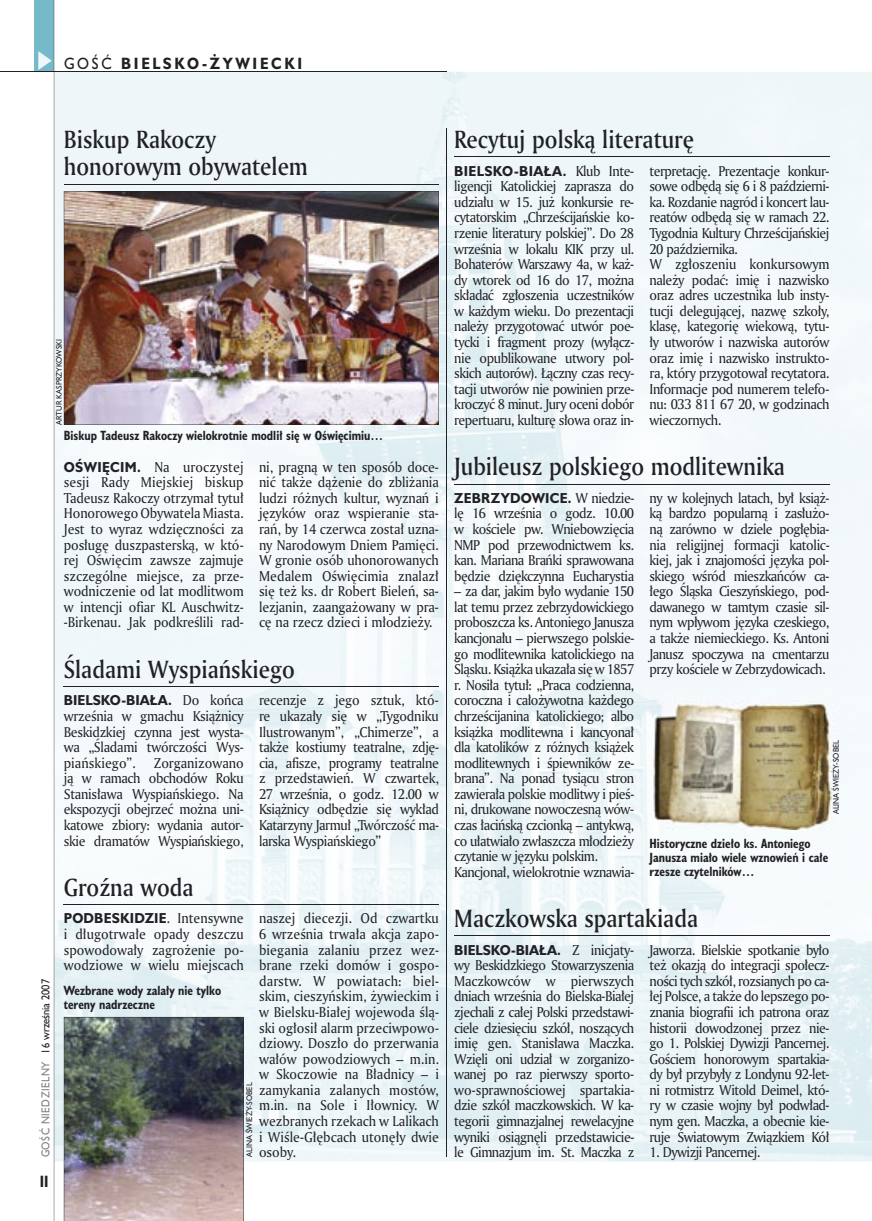
<style>
.page{position:relative;width:872px;height:1221px;background:#fff}
.page>*{position:absolute;margin:0;border:0;box-sizing:border-box;transform-origin:0 0}
.t1{font:24px/27px "Amerigo Md PL";color:#212125;scale:.9 1}
.t2{font:700 15px "Humanst 521 PL";letter-spacing:.2em;color:#212125;scale:.9 1}
.t3{font:700 15px "Humanst 521 Cn PL";color:#212125;scale:.94 1}
.t4{font:13.8px/15.6px "Amerigo PL";letter-spacing:-.04em;color:#212125;text-align:justify;scale:.94 1}
.t5{font:700 13.2px "Humanst 521 PL";letter-spacing:.015em;color:#212125;scale:.94 1}
.t6{font:700 13.2px "Humanst 521 PL";letter-spacing:-.005em;color:#212125;scale:.94 1}
.t7{font:700 12.3px/14.4px "Humanst 521 Cn PL";color:#212125;scale:.94 1}
.t8{font:10.5px "Humanst 521 PL";letter-spacing:.05em;color:#7f7e83;scale:.9 1}
.t9{font:7.5px "Humanst 521 PL";color:#212125;scale:.94 1}
.s1{font-weight:400}
.s2{font-family:"Humanst 521 PL";font-weight:700;font-size:13.2px}
.s3{color:#212125}
.s4{font-family:"Amerigo PL";font-weight:400;font-size:13.8px}
</style>
<div class="page">
<div style="left:35px;top:0;width:19px;height:72px;background:#76baca"></div>
<svg style="left:38px;top:51px;width:14px;height:19px"></svg>
<img style="left:55px;top:72px;width:817px;height:1089px">
<hr style="left:0;top:72px;width:447px;height:1px;background:#212125">
<hr style="left:54px;top:0;width:1px;height:1220px;background:#212125">
<hr style="left:64px;top:184px;width:375px;height:1px;background:#212125">
<hr style="left:447px;top:129px;width:1px;height:1027px;background:#212125">
<img style="left:64px;top:191px;width:375px;height:234px">
<hr style="left:454px;top:484px;width:375px;height:1px;background:#212125">
<hr style="left:454px;top:156px;width:375px;height:1px;background:#212125">
<hr style="left:64px;top:904px;width:375px;height:1px;background:#212125">
<img style="left:64px;top:1016px;width:180px;height:204px">
<hr style="left:64px;top:686px;width:375px;height:1px;background:#212125">
<img style="left:649px;top:700px;width:186px;height:129px">
<hr style="left:454px;top:935px;width:375px;height:1px;background:#212125">
<p class="t2" style="left:64px;top:53px;width:266px"><span class="s1">GOŚĆ</span> BIELSKO-ŻYWIECKI</p>
<h1 class="t1" style="left:64px;top:125px;width:272px">Biskup Rakoczy honorowym obywatelem</h1>
<p class="t9" style="left:54px;top:425px;width:93px;rotate:-90deg">ARTUR KASPRZYKOWSKI</p>
<p class="t7" style="left:64px;top:428px;width:341px">Biskup Tadeusz Rakoczy wielokrotnie modlił się w Oświęcimiu…</p>
<p class="t4" style="left:64px;top:458px;width:193px"><span class="s2">OŚWIĘCIM.</span> Na uroczystej sesji Rady Miejskiej biskup Tadeusz Rakoczy otrzymał tytuł Honorowego Obywatela Miasta.<br>Jest to wyraz wdzięczności za posługę duszpasterską, w któ&shy;rej Oświęcim zawsze zajmuje szczególne miejsce, za prze&shy;wodniczenie od lat modlitwom w intencji ofiar KL Auschwitz--Birkenau. Jak podkreślili rad-</p>
<p class="t4" style="left:259px;top:458px;width:193px">ni, pragną w ten sposób doce&shy;nić także dążenie do zbliżania ludzi różnych kultur, wyznań i języków oraz wspieranie sta&shy;rań, by 14 czerwca został uzna&shy;ny Narodowym Dniem Pamięci.<br>W gronie osób uhonorowanych Medalem Oświęcimia znalazł się też ks. dr Robert Bieleń, sa&shy;lezjanin, zaangażowany w pra&shy;cę na rzecz dzieci i młodzieży.</p>
<p class="t8" style="left:38px;top:1157px;width:199px;rotate:-90deg">GOŚĆ NIEDZIELNY <span class="s3">16 września 2007</span></p>
<p class="t3" style="left:40px;top:1170px;width:11px">II</p>
<h1 class="t1" style="left:64px;top:655px;width:258px">Śladami Wyspiańskiego</h1>
<p class="t5" style="left:64px;top:691px;width:193px">BIELSKO-BIAŁA. <span class="s4">Do końca</span></p>
<p class="t4" style="left:64px;top:707px;width:193px">września w gmachu Książnicy Beskidzkiej czynna jest wysta&shy;wa „Śladami twórczości Wys&shy;piańskiego”.</p>
<p class="t4" style="left:259px;top:692px;width:193px">recenzje z jego sztuk, któ&shy;re ukazały się w „Tygodniku Ilustrowanym”, „Chimerze”, a także kostiumy teatralne, zdję&shy;cia, afisze, programy teatralne z przedstawień. W czwartek, 27 września, o godz. 12.00 w Książnicy odbędzie się wykład Katarzyny Jarmuł „Twórczość ma&shy;larska Wyspiańskiego”</p>
<p class="t4" style="left:64px;top:754px;width:193px;text-indent:90px">Zorganizowano ją w ramach obchodów Roku Stanisława Wyspiańskiego. Na ekspozycji obejrzeć można uni&shy;katowe zbiory: wydania autor&shy;skie dramatów Wyspiańskiego,</p>
<h1 class="t1" style="left:64px;top:873px;width:146px">Groźna woda</h1>
<p class="t5" style="left:64px;top:909px;width:193px">PODBESKIDZIE<span class="s4">. Intensywne</span></p>
<p class="t4" style="left:64px;top:925px;width:193px">i długotrwałe opady deszczu spowodowały zagrożenie po&shy;wodziowe w wielu miejscach</p>
<p class="t4" style="left:259px;top:910px;width:193px">naszej diecezji. Od czwartku 6 września trwała akcja zapo&shy;biegania zalaniu przez wez&shy;brane rzeki domów i gospo&shy;darstw. W powiatach: biel&shy;skim, cieszyńskim, żywieckim i w Bielsku-Białej wojewoda ślą&shy;ski ogłosił alarm przeciwpowo&shy;dziowy. Doszło do przerwania wałów powodziowych – m.in. w Skoczowie na Bładnicy – i zamykania zalanych mostów, m.in. na Sole i Iłownicy. W wezbranych rzekach w Lalikach i Wiśle-Głębcach utonęły dwie osoby.</p>
<p class="t7" style="left:64px;top:982px;width:169px">Wezbrane wody zalały nie tylko tereny nadrzeczne</p>
<p class="t9" style="left:244px;top:1156px;width:81px;rotate:-90deg">ALINA ŚWIEŻY-SOBEL</p>
<h1 class="t1" style="left:454px;top:125px;width:268px">Recytuj polską literaturę</h1>
<p class="t5" style="left:454px;top:162px;width:193px">BIELSKO-BIAŁA. <span class="s4">Klub Inte-</span></p>
<p class="t4" style="left:454px;top:178px;width:193px">ligencji Katolickiej zaprasza do udziału w 15. już konkursie re&shy;cytatorskim „Chrześcijańskie ko&shy;rzenie literatury polskiej”. Do 28 września w lokalu KIK przy ul.<br>Bohaterów Warszawy 4a, w każ&shy;dy wtorek od 16 do 17, można składać zgłoszenia uczestników w każdym wieku. Do prezentacji należy przygotować utwór poe&shy;tycki i fragment prozy (wyłącz&shy;nie opublikowane utwory pol&shy;skich autorów). Łączny czas recy&shy;tacji utworów nie powinien prze&shy;kroczyć 8 minut. Jury oceni dobór repertuaru, kulturę słowa oraz in-</p>
<p class="t4" style="left:649px;top:162px;width:193px;text-align:left">terpretację. Prezentacje konkur&shy;sowe odbędą się 6 i 8 październi&shy;ka. Rozdanie nagród i koncert lau&shy;reatów odbędą się w ramach 22.<br>Tygodnia Kultury Chrześcijańskiej<br>20 października.<br>W zgłoszeniu konkursowym należy podać: imię i nazwisko oraz adres uczestnika lub insty&shy;tucji delegującej, nazwę szkoły, klasę, kategorię wiekową, tytu&shy;ły utworów i nazwiska autorów oraz imię i nazwisko instrukto&shy;ra, który przygotował recytatora.<br>Informacje pod numerem telefo&shy;nu: 033 811 67 20, w godzinach wieczornych.</p>
<h1 class="t1" style="left:454px;top:452px;width:369px">Jubileusz polskiego modlitewnika</h1>
<p class="t5" style="left:454px;top:489px;width:193px">ZEBRZYDOWICE. <span class="s4">W niedzie-</span></p>
<p class="t4" style="left:454px;top:505px;width:193px">lę 16 września o godz. 10.00 w kościele pw. Wniebowzięcia NMP pod przewodnictwem ks. kan. Mariana Brańki sprawowana będzie dziękczynna Eucharystia</p>
<p class="t4" style="left:454px;top:583px;width:193px;text-align:left">– za dar, jakim było wydanie 150 lat temu przez zebrzydowickiego proboszcza ks. Antoniego Janusza kancjonału – pierwszego polskie&shy;go modlitewnika katolickiego na<br>Śląsku. Książka ukazała się w 1857 r. Nosiła tytuł: „Praca codzienna, coroczna i całożywotna każdego chrześcijanina katolickiego; albo książka modlitewna i kancyonał dla katolików z różnych książek modlitewnych i śpiewników ze&shy;brana”. Na ponad tysiącu stron zawierała polskie modlitwy i pieś&shy;ni, drukowane nowoczesną wów&shy;czas łacińską czcionką – antykwą, co ułatwiało zwłaszcza młodzieży czytanie w języku polskim.<br>Kancjonał, wielokrotnie wznawia-</p>
<p class="t4" style="left:649px;top:489px;width:193px">ny w kolejnych latach, był książ&shy;ką bardzo popularną i zasłużo&shy;ną zarówno w dziele pogłębia&shy;nia religijnej formacji katolic&shy;kiej, jak i znajomości języka pol&shy;skiego wśród mieszkańców ca&shy;łego Śląska Cieszyńskiego, pod&shy;dawanego w tamtym czasie sil&shy;nym wpływom języka czeskiego, a także niemieckiego. Ks. Antoni Janusz spoczywa na cmentarzu przy kościele w Zebrzydowicach.</p>
<p class="t9" style="left:831px;top:814px;width:81px;rotate:-90deg">ALINA ŚWIEŻY-SOBEL</p>
<p class="t7" style="left:649px;top:835px;width:192px">Historyczne dzieło ks. Antoniego<br>Janusza miało wiele wznowień i całe rzesze czytelników…</p>
<h1 class="t1" style="left:454px;top:904px;width:272px">Maczkowska spartakiada</h1>
<p class="t6" style="left:454px;top:940px;width:193px">BIELSKO-BIAŁA. <span class="s4">Z inicjaty-</span></p>
<p class="t4" style="left:454px;top:957px;width:193px">wy Beskidzkiego Stowarzyszenia Maczkowców w pierwszych dniach września do Bielska-Białej zjechali z całej Polski przedstawi&shy;ciele dziesięciu szkół, noszących imię gen. Stanisława Maczka.<br>Wzięli oni udział w zorganizo&shy;wanej po raz pierwszy sporto&shy;wo-sprawnościowej spartakia&shy;dzie szkół maczkowskich. W ka&shy;tegorii gimnazjalnej rewelacyjne wyniki osiągnęli przedstawicie&shy;le Gimnazjum im. St. Maczka z</p>
<p class="t4" style="left:649px;top:941px;width:193px">Jaworza. Bielskie spotkanie było też okazją do integracji społecz&shy;ności tych szkół, rozsianych po ca&shy;łej Polsce, a także do lepszego po&shy;znania biografii ich patrona oraz historii dowodzonej przez nie&shy;go 1. Polskiej Dywizji Pancernej.<br>Gościem honorowym spartakia&shy;dy był przybyły z Londynu 92-let&shy;ni rotmistrz Witold Deimel, któ&shy;ry w czasie wojny był podwład&shy;nym gen. Maczka, a obecnie kie&shy;ruje Światowym Związkiem Kół</p>
<p class="t4" style="left:649px;top:1143px;width:119px">1. Dywizji Pancernej.</p>
</div>
